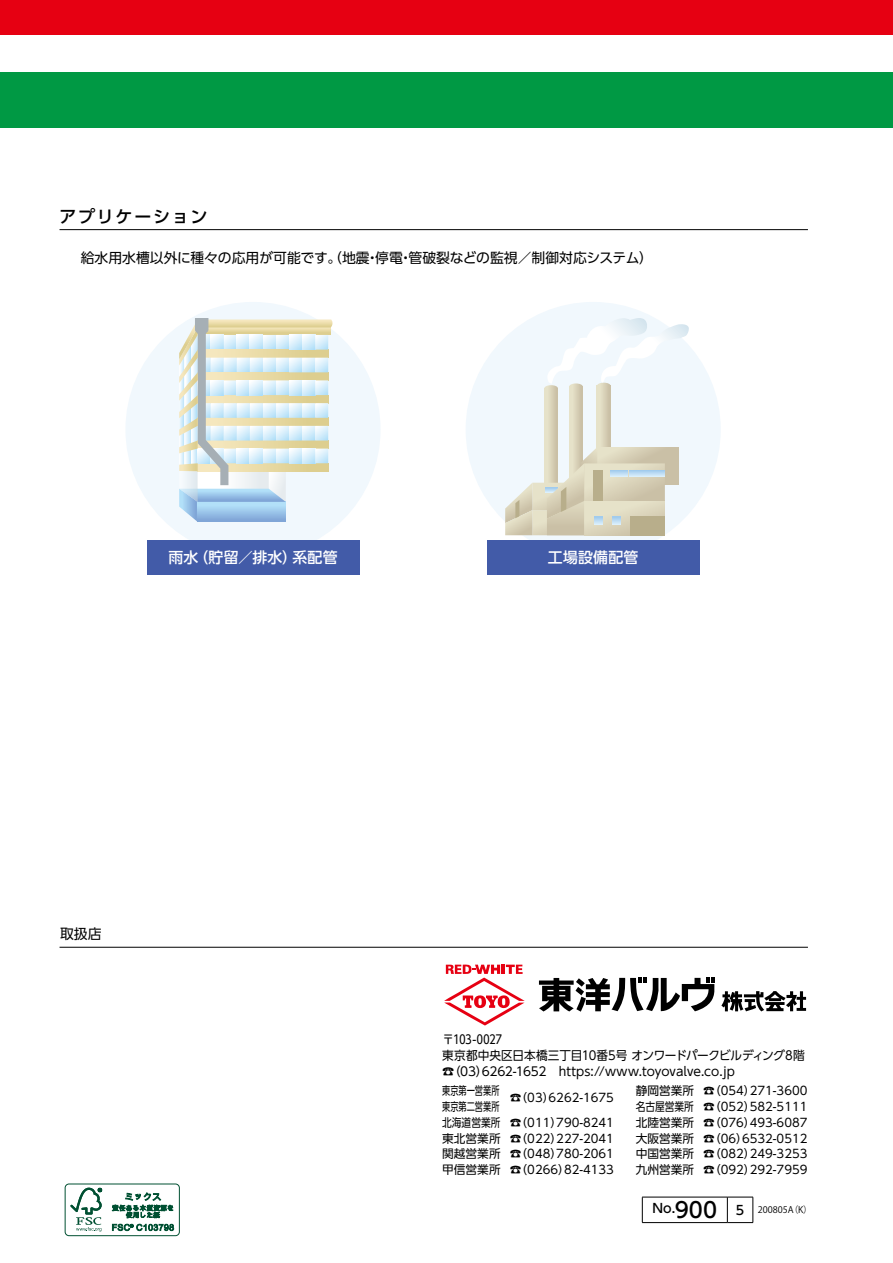
<style>
.page{position:relative;width:893px;height:1263px;background:#fff}
.page>*{position:absolute;margin:0;border:0;box-sizing:border-box;transform-origin:0 0}
.t1{font:500 16.95px "UD Shin Go Pr 6";letter-spacing:.1em;color:#000}
.t2{font:500 14.85px "UD Shin Go Pr 6";letter-spacing:.015em;color:#fff}
.t3{font:13.8px "UD Shin Go Pr 6";color:#000}
.t4{font:500 12.75px "UD Shin Go Pr 6";color:#000}
.t5{font:12.15px/15.9px "UD Shin Go Pr 6";letter-spacing:-.005em;color:#000}
.t6{font:11.7px/15.9px "UD Shin Go Pr 6";color:#000;text-align:justify}
.t7{font:11.7px/15.9px "UD Shin Go Pr 6";color:#000;scale:.7 1}
.t8{font:9px "Koz Go Pro";color:#000}
.s1{font-size:21.3px}
</style>
<div class="page">
<div style="left:0;top:0;width:893px;height:34px;background:#e60012"></div>
<div style="left:0;top:72px;width:893px;height:56px;background:#094"></div>
<div style="left:125px;top:302px;width:256px;height:255px;background:#f1f8fd;border-radius:50%"></div>
<div style="left:466px;top:302px;width:255px;height:255px;background:#f1f8fd;border-radius:50%"></div>
<svg style="left:179px;top:318px;width:153px;height:204px"></svg>
<svg style="left:544px;top:391px;width:14px;height:56px"></svg>
<svg style="left:569px;top:391px;width:14px;height:56px"></svg>
<svg style="left:597px;top:391px;width:14px;height:56px"></svg>
<svg style="left:544px;top:318px;width:145px;height:73px"></svg>
<svg style="left:505px;top:447px;width:173px;height:88px"></svg>
<div style="left:65px;top:1183px;width:115px;height:53px;border:1px solid #005032;border-radius:4px"></div>
<svg style="left:70px;top:1188px;width:32px;height:43px"></svg>
<svg style="left:112px;top:1192px;width:61px;height:26px"></svg>
<svg style="left:112px;top:1224px;width:62px;height:7px"></svg>
<hr style="left:60px;top:229px;width:748px;height:1px;background:#000">
<div style="left:147px;top:540px;width:212px;height:34px;background:#425ba8"></div>
<div style="left:487px;top:540px;width:212px;height:34px;background:#425ba8"></div>
<hr style="left:60px;top:947px;width:748px;height:1px;background:#000">
<hr style="left:642px;top:1197px;width:85px;height:1px;background:#000">
<svg style="left:642px;top:1197px;width:1px;height:25px"></svg>
<hr style="left:642px;top:1222px;width:85px;height:1px;background:#000">
<svg style="left:727px;top:1197px;width:27px;height:26px"></svg>
<svg style="left:444px;top:964px;width:81px;height:61px"></svg>
<svg style="left:539px;top:978px;width:176px;height:34px"></svg>
<svg style="left:721px;top:991px;width:85px;height:20px"></svg>
<h1 class="t1" style="left:60px;top:203px;width:149px">アプリケーション</h1>
<p class="t3" style="left:81px;top:247px;width:574px">給水用水槽以外に種々の応用が可能です。（地震・停電・管破裂などの監視／制御対応システム）</p>
<p class="t2" style="left:168px;top:545px;width:171px">雨水（貯留／排水）系配管</p>
<p class="t2" style="left:548px;top:545px;width:92px">工場設備配管</p>
<p class="t3" style="left:60px;top:923px;width:43px">取扱店</p>
<p class="t5" style="left:442px;top:1031px;width:364px">〒103-0027<br>東京都中央区日本橋三丁目10番5号オンワードパークビルディング8階☎（03）6262-1652　https://www.toyovalve.co.jp</p>
<p class="t7" style="left:442px;top:1082px;width:83px">東京第一営業所</p>
<p class="t6" style="left:510px;top:1089px;width:106px">☎（03）6262-1675</p>
<p class="t7" style="left:442px;top:1098px;width:247px">東京第二営業所<br>北海道営業所 ☎（011）790-8241東北営業所 ☎（022）227-2041関越営業所 ☎（048）780-2061甲信営業所 ☎（0266）82-4133</p>
<p class="t6" style="left:636px;top:1082px;width:173px">静岡営業所 ☎（054）271-3600名古屋営業所 ☎（052）582-5111北陸営業所 ☎（076）493-6087大阪営業所 ☎（06）6532-0512中国営業所 ☎（082）249-3253九州営業所 ☎（092）292-7959</p>
<p class="t4" style="left:652px;top:1197px;width:93px">No.<span class="s1">900</span> 5</p>
<p class="t8" style="left:758px;top:1204px;width:56px">200805A（K）</p>
</div>
